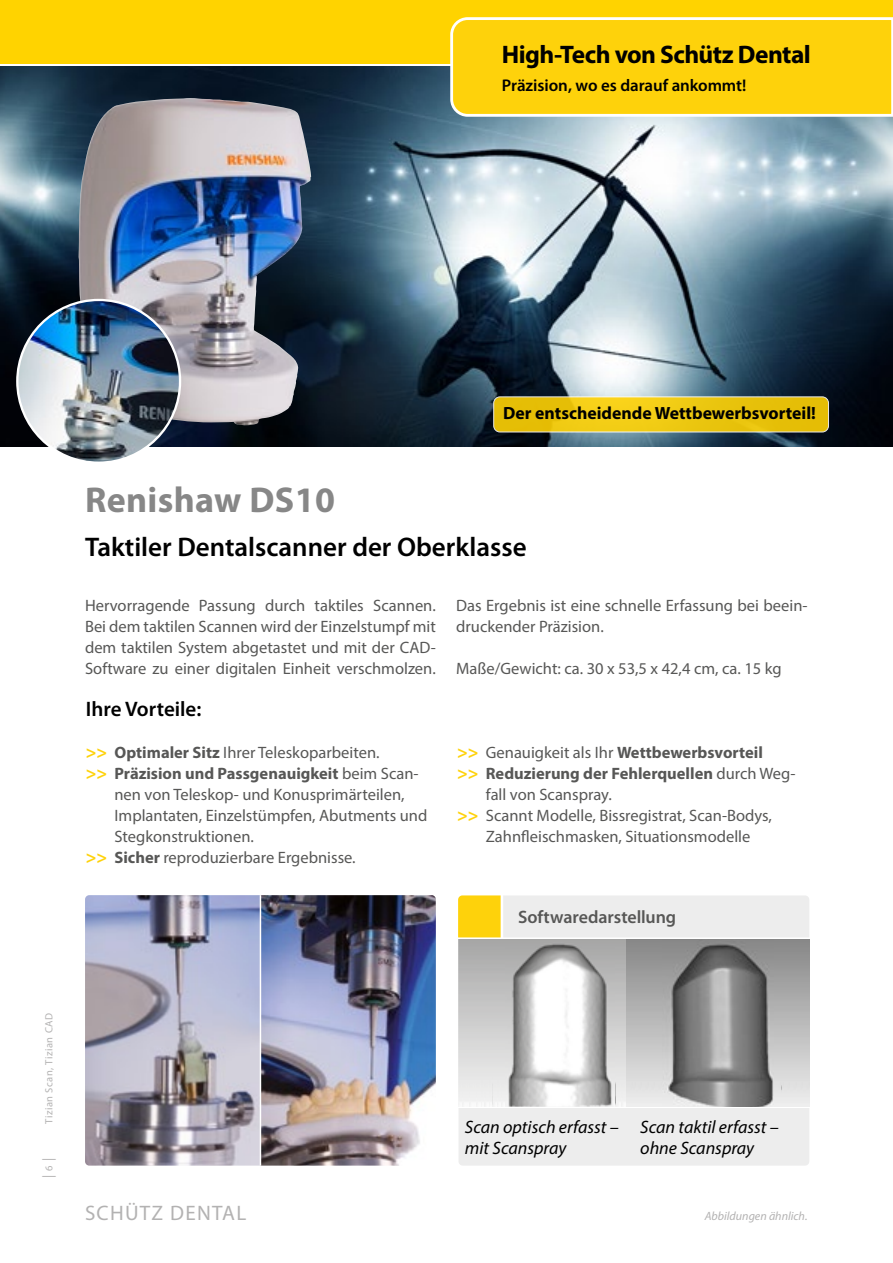
<style>
.page{position:relative;width:893px;height:1263px;background:#fff}
.page>*{position:absolute;margin:0;border:0;box-sizing:border-box;transform-origin:0 0}
.t1{font:700 36px "Myriad Pro";letter-spacing:.01em;color:#878787}
.t2{font:600 27px "Myriad Pro";color:#000}
.t3{font:700 25.5px "Myriad Pro";letter-spacing:-.025em;color:#000}
.t4{font:600 21px "Myriad Pro";color:#000}
.t5{font:21px "Myriad Pro";letter-spacing:.06em;color:#b3b2b2}
.t6{font:italic 18px/21px "Myriad Pro";color:#000}
.t7{font:600 18px "Myriad Pro";letter-spacing:-.005em;color:#575756}
.t8{font:700 17.7px "Myriad Pro";color:#000}
.t9{font:600 16.95px "Myriad Pro";letter-spacing:-.005em;color:#000}
.t10{font:16.5px/21px "Myriad Pro";color:#575756;text-align:justify}
.t11{font:700 16.5px "Myriad Pro";color:#575756}
.t12{font:13.5px "Myriad Pro";color:#b3b2b2}
.t13{font:italic 12px "Myriad Pro";color:#b3b2b2}
.t14{font:10.5px "Myriad Pro";letter-spacing:.05em;color:#b3b2b2}
.s1{font-weight:700;font-size:18px;color:#fed20b}
.s2{font-weight:700}
.s3{font-size:18px;color:#fed20b}
.s4{font-weight:400}
.s5{font-size:10.5px}
</style>
<div class="page">
<div style="left:0;top:0;width:893px;height:64px;background:#ffd300"></div>
<img style="left:0;top:67px;width:893px;height:379px">
<img style="left:78px;top:98px;width:234px;height:328px">
<svg style="left:458px;top:895px;width:351px;height:42px;background:#efe9d1"></svg>
<div style="left:459px;top:1108px;width:350px;height:57px;background:#ededed"></div>
<img style="left:633px;top:940px;width:176px;height:166px">
<img style="left:473px;top:940px;width:160px;height:166px">
<img style="left:774px;top:940px;width:7px;height:166px">
<img style="left:458px;top:940px;width:8px;height:166px">
<svg style="left:449px;top:17px;width:444px;height:101px"></svg>
<img style="left:85px;top:895px;width:351px;height:270px">
<hr style="left:260px;top:895px;width:1px;height:270px;background:#fff">
<div style="left:494px;top:397px;width:334px;height:35px;background:linear-gradient(to right,#eec810,#e9c30c);border-radius:6px"></div>
<div style="left:493px;top:396px;width:336px;height:36px;border:1px solid #fff;border-radius:6px"></div>
<img style="left:17px;top:300px;width:163px;height:163px;border-radius:81px">
<h3 class="t3" style="left:502px;top:38px;width:310px">High-Tech von Schütz Dental</h3>
<p class="t9" style="left:502px;top:75px;width:246px">Präzision, wo es darauf ankommt!</p>
<p class="t8" style="left:503px;top:402px;width:314px">Der entscheidende Wettbewerbsvorteil!</p>
<h1 class="t1" style="left:85px;top:476px;width:251px">Renishaw DS10</h1>
<h2 class="t2" style="left:85px;top:530px;width:443px">Taktiler Dentalscanner der Oberklasse</h2>
<p class="t10" style="left:85px;top:595px;width:352px">Hervorragende Passung durch taktiles Scannen.<br>Bei dem taktilen Scannen wird der Einzelstumpf mit dem taktilen System abgetastet und mit der CAD-Software zu einer digitalen Einheit verschmolzen.</p>
<p class="t4" style="left:86px;top:695px;width:117px">Ihre Vorteile:</p>
<p class="t10" style="left:86px;top:742px;width:295px"><span class="s1">&gt;&gt;</span> <span class="s2">Optimaler Sitz</span> Ihrer Teleskoparbeiten.</p>
<p class="t11" style="left:86px;top:763px;width:334px"><span class="s3">&gt;&gt;</span> Präzision und Passgenauigkeit <span class="s4">beim Scan-</span></p>
<p class="t10" style="left:114px;top:784px;width:292px">nen von Teleskop- und Konusprimärteilen,</p>
<p class="t10" style="left:114px;top:805px;width:314px">Implantaten, Einzelstümpfen, Abutments und</p>
<p class="t10" style="left:114px;top:826px;width:141px">Stegkonstruktionen.</p>
<p class="t10" style="left:86px;top:847px;width:271px"><span class="s1">&gt;&gt;</span> <span class="s2">Sicher</span> reproduzierbare Ergebnisse.</p>
<p class="t10" style="left:456px;top:595px;width:353px">Das Ergebnis ist eine schnelle Erfassung bei beein&shy;druckender Präzision.</p>
<p class="t10" style="left:456px;top:658px;width:327px">Maße/Gewicht: ca. 30 x 53,5 x 42,4 cm, ca. 15 kg</p>
<p class="t11" style="left:457px;top:742px;width:307px"><span class="s3">&gt;&gt;</span> <span class="s4">Genauigkeit als Ihr</span> Wettbewerbsvorteil</p>
<p class="t11" style="left:457px;top:763px;width:340px"><span class="s3">&gt;&gt;</span> Reduzierung der Fehlerquellen <span class="s4">durch Weg-</span></p>
<p class="t10" style="left:486px;top:784px;width:127px">fall von Scanspray.</p>
<p class="t10" style="left:457px;top:805px;width:316px"><span class="s1">&gt;&gt;</span> Scannt Modelle, Bissregistrat, Scan-Bodys,</p>
<p class="t10" style="left:486px;top:826px;width:266px">Zahnfleischmasken, Situationsmodelle</p>
<p class="t7" style="left:518px;top:906px;width:160px">Softwaredarstellung</p>
<p class="t14" style="left:43px;top:1124px;width:113px;rotate:-90deg">Tizian Scan, Tizian CAD</p>
<p class="t12" style="left:40px;top:1178px;width:22px;rotate:-90deg">| <span class="s5">6</span> |</p>
<p class="t5" style="left:85px;top:1200px;width:163px">SCHÜTZ DENTAL</p>
<p class="t6" style="left:465px;top:1116px;width:155px">Scan optisch erfasst – mit Scanspray</p>
<p class="t6" style="left:640px;top:1116px;width:140px">Scan taktil erfasst – ohne Scanspray</p>
<p class="t13" style="left:705px;top:1208px;width:104px">Abbildungen ähnlich.</p>
</div>
